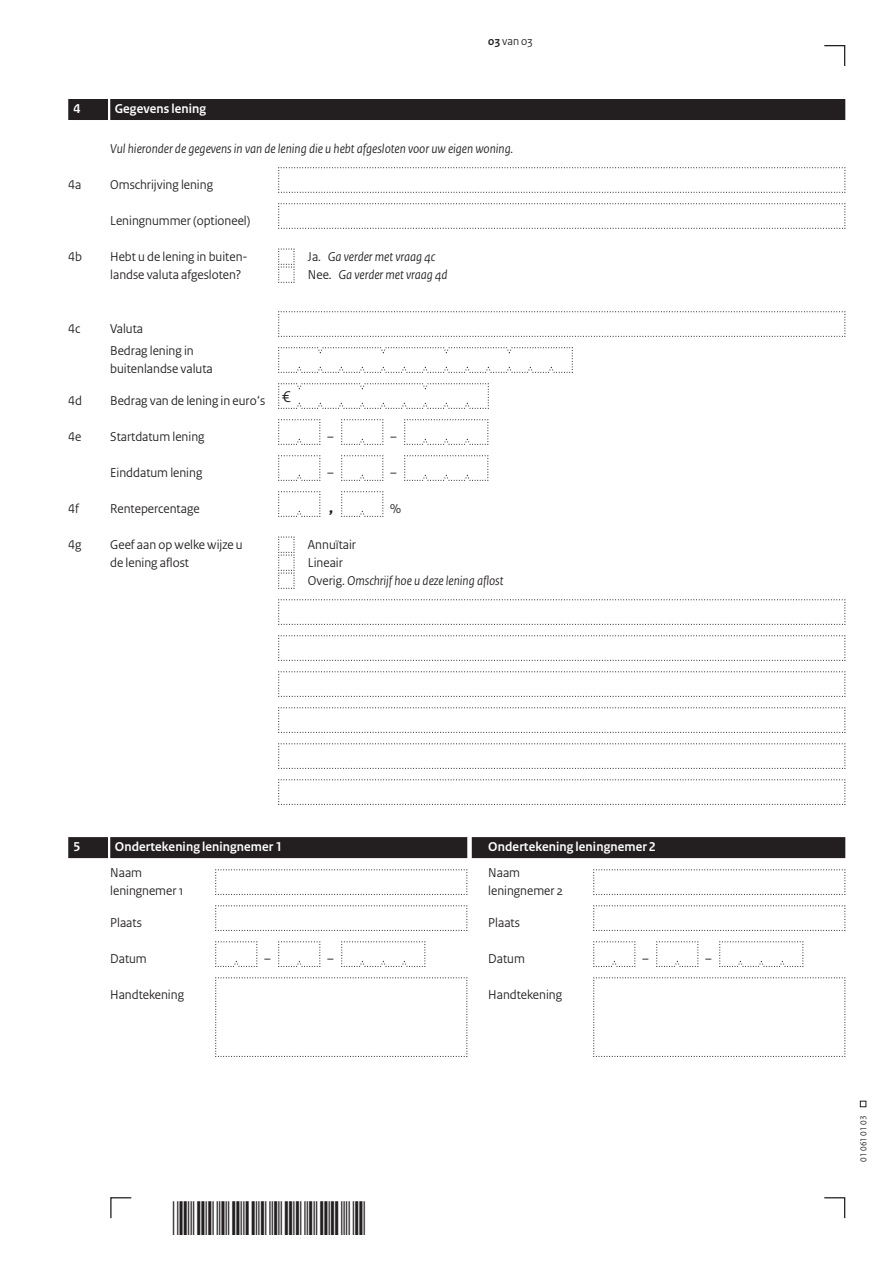
<style>
.page{position:relative;width:893px;height:1263px;background:#fff}
.page>*{position:absolute;margin:0;border:0;box-sizing:border-box;transform-origin:0 0}
.t1{font:700 18px "Rijksoverheid Sans Heading";color:#231f20}
.t2{font:13.5px/21.8px "Rijksoverheid Sans Heading";color:#231f20}
.t3{font:italic 13.5px/18px "Rijksoverheid Sans Heading";color:#231f20}
.t4{font:700 13.5px "Rijksoverheid Sans Heading";letter-spacing:.01em;color:#fff}
.t5{font:12px "Rijksoverheid Sans Heading";color:#231f20}
.t6{font:9px "Rijksoverheid Sans Heading";color:#231f20}
.s1{font-weight:700}
.s2{font-style:normal}
</style>
<div class="page">
<svg style="left:824px;top:1197px;width:22px;height:22px"></svg>
<svg style="left:110px;top:1197px;width:22px;height:22px"></svg>
<svg style="left:860px;top:1101px;width:6px;height:6px"></svg>
<svg style="left:824px;top:45px;width:22px;height:21px"></svg>
<div style="left:110px;top:99px;width:735px;height:21px;background:#231f20"></div>
<div style="left:68px;top:99px;width:40px;height:21px;background:#231f20"></div>
<div style="left:110px;top:837px;width:735px;height:21px;background:#231f20"></div>
<div style="left:68px;top:837px;width:40px;height:21px;background:#231f20"></div>
<svg style="left:278px;top:167px;width:568px;height:26px"></svg>
<svg style="left:278px;top:203px;width:568px;height:26px"></svg>
<svg style="left:278px;top:248px;width:17px;height:35px"></svg>
<svg style="left:278px;top:311px;width:568px;height:26px"></svg>
<svg style="left:278px;top:347px;width:295px;height:26px"></svg>
<svg style="left:278px;top:383px;width:211px;height:26px"></svg>
<svg style="left:278px;top:419px;width:43px;height:26px"></svg>
<svg style="left:341px;top:419px;width:43px;height:26px"></svg>
<svg style="left:404px;top:419px;width:85px;height:26px"></svg>
<svg style="left:278px;top:455px;width:43px;height:26px"></svg>
<svg style="left:341px;top:455px;width:43px;height:26px"></svg>
<svg style="left:404px;top:455px;width:85px;height:26px"></svg>
<svg style="left:278px;top:491px;width:43px;height:26px"></svg>
<svg style="left:341px;top:491px;width:43px;height:26px"></svg>
<svg style="left:278px;top:536px;width:17px;height:53px"></svg>
<svg style="left:278px;top:599px;width:568px;height:26px"></svg>
<svg style="left:278px;top:635px;width:568px;height:26px"></svg>
<svg style="left:278px;top:671px;width:568px;height:26px"></svg>
<svg style="left:278px;top:707px;width:568px;height:26px"></svg>
<svg style="left:278px;top:743px;width:568px;height:26px"></svg>
<svg style="left:278px;top:779px;width:568px;height:26px"></svg>
<div style="left:467px;top:831px;width:5px;height:33px;background:#fff"></div>
<svg style="left:215px;top:869px;width:253px;height:26px"></svg>
<svg style="left:593px;top:869px;width:253px;height:26px"></svg>
<svg style="left:215px;top:905px;width:253px;height:26px"></svg>
<svg style="left:593px;top:905px;width:253px;height:26px"></svg>
<svg style="left:215px;top:941px;width:43px;height:26px"></svg>
<svg style="left:278px;top:941px;width:43px;height:26px"></svg>
<svg style="left:341px;top:941px;width:85px;height:26px"></svg>
<svg style="left:593px;top:941px;width:43px;height:26px"></svg>
<svg style="left:656px;top:941px;width:43px;height:26px"></svg>
<svg style="left:719px;top:941px;width:85px;height:26px"></svg>
<svg style="left:215px;top:977px;width:253px;height:80px"></svg>
<svg style="left:593px;top:977px;width:253px;height:80px"></svg>
<p class="t5" style="left:488px;top:34px;width:46px"><span class="s1">03</span> van 03</p>
<p class="t4" style="left:74px;top:101px;width:8px">4</p>
<p class="t4" style="left:115px;top:101px;width:93px">Gegevens lening</p>
<p class="t3" style="left:110px;top:140px;width:404px">Vul hieronder de gegevens in van de lening die u hebt afgesloten voor uw eigen woning.</p>
<p class="t2" style="left:68px;top:174px;width:15px">4a</p>
<p class="t2" style="left:110px;top:174px;width:104px">Omschrijving lening</p>
<p class="t2" style="left:110px;top:210px;width:142px">Leningnummer (optioneel)</p>
<p class="t2" style="left:68px;top:246px;width:15px">4b</p>
<p class="t2" style="left:110px;top:246px;width:139px">Hebt u de lening in buiten-</p>
<p class="t3" style="left:308px;top:248px;width:129px"><span class="s2">Ja.</span> Ga verder met vraag 4c</p>
<p class="t2" style="left:110px;top:264px;width:132px">landse valuta afgesloten?</p>
<p class="t3" style="left:308px;top:266px;width:141px"><span class="s2">Nee.</span> Ga verder met vraag 4d</p>
<p class="t2" style="left:68px;top:318px;width:14px">4c</p>
<p class="t2" style="left:110px;top:318px;width:85px">Valuta<br>Bedrag lening in</p>
<p class="t2" style="left:110px;top:358px;width:104px">buitenlandse valuta</p>
<p class="t2" style="left:68px;top:390px;width:15px">4d</p>
<p class="t2" style="left:110px;top:390px;width:182px">Bedrag van de lening in euro‘s <sup>€</sup></p>
<p class="t2" style="left:68px;top:426px;width:15px">4e</p>
<p class="t2" style="left:110px;top:426px;width:96px">Startdatum lening</p>
<p class="t2" style="left:327px;top:426px;width:8px">–</p>
<p class="t2" style="left:390px;top:426px;width:8px">–</p>
<p class="t2" style="left:110px;top:462px;width:94px">Einddatum lening</p>
<p class="t2" style="left:327px;top:462px;width:8px">–</p>
<p class="t2" style="left:390px;top:462px;width:8px">–</p>
<p class="t2" style="left:68px;top:498px;width:12px">4f</p>
<p class="t2" style="left:110px;top:498px;width:91px">Rentepercentage</p>
<h1 class="t1" style="left:329px;top:497px;width:6px">,</h1>
<p class="t2" style="left:390px;top:498px;width:12px">%</p>
<p class="t2" style="left:68px;top:534px;width:15px">4g</p>
<p class="t2" style="left:110px;top:534px;width:134px">Geef aan op welke wijze u</p>
<p class="t2" style="left:308px;top:534px;width:50px">Annuïtair</p>
<p class="t2" style="left:110px;top:552px;width:80px">de lening aflost</p>
<p class="t3" style="left:308px;top:554px;width:197px"><span class="s2">Lineair<br>Overig.</span> Omschrijf hoe u deze lening aflost</p>
<p class="t4" style="left:74px;top:839px;width:8px">5</p>
<p class="t4" style="left:115px;top:839px;width:169px">Ondertekening leningnemer 1</p>
<p class="t4" style="left:488px;top:839px;width:169px">Ondertekening leningnemer 2</p>
<p class="t2" style="left:110px;top:862px;width:33px">Naam</p>
<p class="t2" style="left:488px;top:862px;width:33px">Naam</p>
<p class="t2" style="left:110px;top:880px;width:75px">leningnemer 1</p>
<p class="t2" style="left:488px;top:880px;width:76px">leningnemer 2</p>
<p class="t2" style="left:110px;top:912px;width:33px">Plaats</p>
<p class="t2" style="left:488px;top:912px;width:33px">Plaats</p>
<p class="t2" style="left:110px;top:948px;width:38px">Datum</p>
<p class="t2" style="left:264px;top:948px;width:8px">–</p>
<p class="t2" style="left:327px;top:948px;width:8px">–</p>
<p class="t2" style="left:488px;top:948px;width:38px">Datum</p>
<p class="t2" style="left:642px;top:948px;width:8px">–</p>
<p class="t2" style="left:705px;top:948px;width:8px">–</p>
<p class="t2" style="left:110px;top:984px;width:75px">Handtekening</p>
<p class="t2" style="left:488px;top:984px;width:75px">Handtekening</p>
<p class="t6" style="left:858px;top:1161px;width:47px;rotate:-90deg">01 061 01 03</p>
</div>
